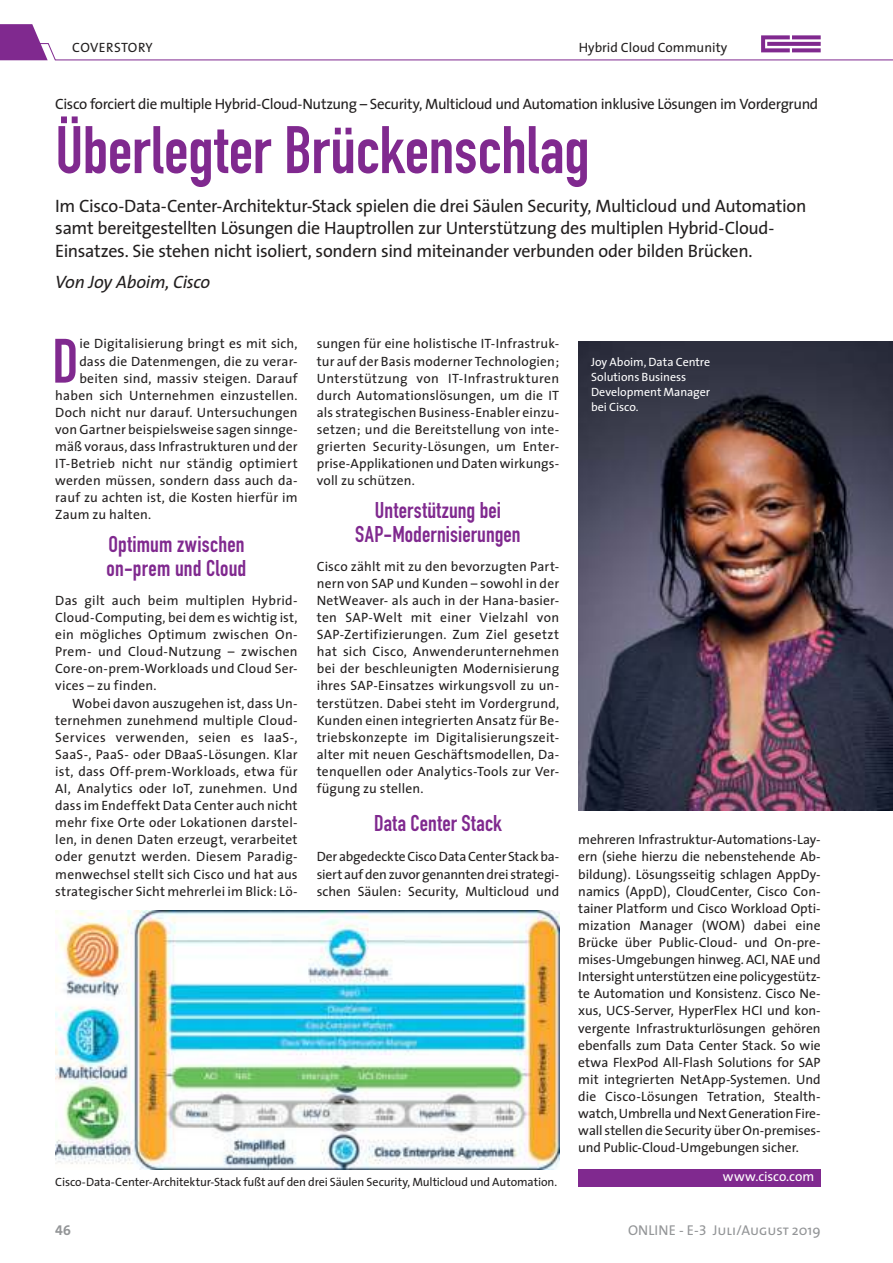
<style>
.page{position:relative;width:893px;height:1263px;background:#fff}
.page>*{position:absolute;margin:0;border:0;box-sizing:border-box;transform-origin:0 0}
.t1{font:700 66px "DIN Condensed";letter-spacing:-.005em;color:#80298f}
.t2{font:700 61.5px "DIN Condensed";color:#80298f}
.t3{font:700 22.5px/24px "DIN Condensed";letter-spacing:.005em;color:#80298f}
.t4{font:18px/22.5px "The Sans";letter-spacing:-.02em;color:#221f1f}
.t5{font:italic 18px "The Sans";letter-spacing:-.015em;color:#221f1f}
.t6{font:15px "The Sans";letter-spacing:-.025em;color:#221f1f}
.t7{font:14.25px "The Sans";color:#939597}
.t8{font:14.25px "The Sans Bold Expert";color:#939597}
.t9{font:13.5px/17.1px "The Sans";letter-spacing:.01em;color:#221f1f;text-align:justify}
.t10{font:13.5px "The Sans";color:#fff}
.t11{font:12px "The Sans";letter-spacing:-.01em;color:#221f1f}
.t12{font:12px/15px "The Sans";letter-spacing:-.005em;color:#fff}
.s1{font-family:"The Sans Expert"}
.s2{font-family:"The Sans Caps"}
</style>
<div class="page">
<svg style="left:0;top:24px;width:893px;height:37px"></svg>
<div style="left:578px;top:1169px;width:243px;height:17px;background:#80298f"></div>
<img style="left:578px;top:342px;width:315px;height:468px">
<img style="left:55px;top:910px;width:504px;height:259px">
<p class="t9" style="left:72px;top:41px;width:82px">COVERSTORY</p>
<p class="t9" style="left:579px;top:41px;width:150px">Hybrid Cloud Community</p>
<p class="t6" style="left:55px;top:96px;width:764px">Cisco forciert die multiple Hybrid-Cloud-Nutzung – Security, Multicloud und Automation inklusive Lösungen im Vordergrund</p>
<h1 class="t1" style="left:55px;top:116px;width:536px">Überlegter Brückenschlag</h1>
<p class="t4" style="left:55px;top:195px;width:753px">Im Cisco-Data-Center-Architektur-Stack spielen die drei Säulen Security, Multicloud und Automation samt bereitgestellten Lösungen die Hauptrollen zur Unterstützung des multiplen Hybrid-Cloud-<br>Einsatzes. Sie stehen nicht isoliert, sondern sind miteinander verbunden oder bilden Brücken.</p>
<h3 class="t5" style="left:55px;top:275px;width:156px">Von Joy Aboim, Cisco</h3>
<h2 class="t2" style="left:52px;top:330px;width:28px">D</h2>
<p class="t9" style="left:79px;top:336px;width:220px">ie Digitalisierung bringt es mit sich,</p>
<p class="t9" style="left:79px;top:353px;width:220px">dass die Datenmengen, die zu verar-</p>
<p class="t9" style="left:79px;top:370px;width:220px">beiten sind, massiv steigen. Darauf</p>
<p class="t9" style="left:55px;top:387px;width:244px">haben sich Unternehmen einzustellen.</p>
<p class="t9" style="left:55px;top:404px;width:244px">Doch nicht nur darauf. Untersuchungen</p>
<p class="t9" style="left:55px;top:421px;width:244px">von Gartner beispielsweise sagen sinnge-</p>
<p class="t9" style="left:55px;top:438px;width:244px">mäß voraus, dass Infrastrukturen und der</p>
<p class="t9" style="left:55px;top:456px;width:244px">IT-Betrieb nicht nur ständig optimiert</p>
<p class="t9" style="left:55px;top:473px;width:244px">werden müssen, sondern dass auch da-</p>
<p class="t9" style="left:55px;top:490px;width:244px">rauf zu achten ist, die Kosten hierfür im</p>
<p class="t9" style="left:55px;top:507px;width:97px">Zaum zu halten.</p>
<h3 class="t3" style="left:107px;top:532px;width:141px">Optimum zwischen on-prem und Cloud</h3>
<p class="t9" style="left:55px;top:592px;width:244px">Das gilt auch beim multiplen Hy brid-Cloud-Computing, bei dem es wichtig ist, ein mögliches Optimum zwischen On-Prem- und Cloud-Nutzung – zwischen Core-on-prem-Workloads und Cloud Ser&shy;vices – zu finden.</p>
<p class="t9" style="left:55px;top:695px;width:244px;text-indent:17px">Wobei davon auszugehen ist, dass Un&shy;ternehmen zunehmend multiple Cloud-Services verwenden, seien es IaaS-, SaaS-, PaaS- oder DBaaS-Lösungen. Klar ist, dass Off-prem-Workloads, etwa für AI, Analytics oder IoT, zunehmen. Und dass im Endeffekt Data Center auch nicht mehr fixe Orte oder Lokationen darstel&shy;len, in denen Daten erzeugt, verarbeitet oder genutzt werden. Diesem Paradig&shy;menwechsel stellt sich Cisco und hat aus strategischer Sicht mehrerlei im Blick: Lö-</p>
<p class="t9" style="left:317px;top:336px;width:244px">sungen für eine holistische IT-Infrastruk&shy;tur auf der Basis moderner Technologien; Unterstützung von IT-Infrastrukturen durch Automationslösungen, um die IT als strategischen Business-Enabler einzu&shy;setzen; und die Bereitstellung von inte&shy;grierten Security-Lösungen, um Enter&shy;prise-Applikationen und Daten wirkungs&shy;voll zu schützen.</p>
<h3 class="t3" style="left:355px;top:498px;width:167px;text-align:center">Unterstützung bei<br>SAP-Modernisierungen</h3>
<p class="t9" style="left:317px;top:558px;width:244px">Cisco zählt mit zu den bevorzugten Part&shy;nern von SAP und Kunden – sowohl in der NetWeaver- als auch in der Hana-basier&shy;ten SAP-Welt mit einer Vielzahl von SAP-Zertifizierungen. Zum Ziel gesetzt hat sich Cisco, Anwenderunternehmen bei der beschleunigten Modernisierung ihres SAP-Einsatzes wirkungsvoll zu un&shy;terstützen. Dabei steht im Vordergrund, Kunden einen integrierten Ansatz für Be&shy;triebskonzepte im Digitalisierungszeit&shy;alter mit neuen Geschäftsmodellen, Da&shy;tenquellen oder Analytics-Tools zur Ver&shy;fügung zu stellen.</p>
<h3 class="t3" style="left:374px;top:812px;width:129px">Data Center Stack</h3>
<p class="t9" style="left:317px;top:849px;width:244px">Der abgedeckte Cisco Data Center Stack ba&shy;siert auf den zuvor genannten drei strategi&shy;schen Säulen: Security, Multicloud und</p>
<p class="t11" style="left:55px;top:1176px;width:503px">Cisco-Data-Center-Architektur-Stack fußt auf den drei Säulen Security, Multicloud und Automation.</p>
<p class="t12" style="left:591px;top:354px;width:121px">Joy Aboim, Data Centre<br>Solutions Business<br>Development Manager bei Cisco.</p>
<p class="t9" style="left:578px;top:832px;width:244px">mehreren Infrastruktur-Automations-Lay&shy;ern (siehe hierzu die nebenstehende Ab&shy;bildung). Lösungsseitig schlagen AppDy&shy;namics (AppD), CloudCenter, Cisco Con&shy;tainer Platform und Cisco Workload Opti&shy;mization Manager (WOM) dabei eine Brücke über Public-Cloud- und On-pre&shy;mises-Umgebungen hinweg. ACI, NAE und Intersight unterstützen eine policygestütz&shy;te Automation und Konsistenz. Cisco Ne&shy;xus, UCS-Server, HyperFlex HCI und kon&shy;vergente Infrastrukturlösungen gehören ebenfalls zum Data Center Stack. So wie etwa FlexPod All-Flash Solutions for SAP mit integrierten NetApp-Systemen. Und die Cisco-Lösungen Tetration, Stealth&shy;watch, Umbrella und Next Generation Fire&shy;wall stellen die Security über On-pre mises&shy;und Public-Cloud-Umgebungen sicher.</p>
<p class="t10" style="left:723px;top:1169px;width:93px">www.cisco.com</p>
<p class="t8" style="left:55px;top:1222px;width:17px">46</p>
<p class="t7" style="left:628px;top:1223px;width:194px">ONLINE - E-<span class="s1">3</span> <span class="s2">Juli/August</span> 2019</p>
</div>
